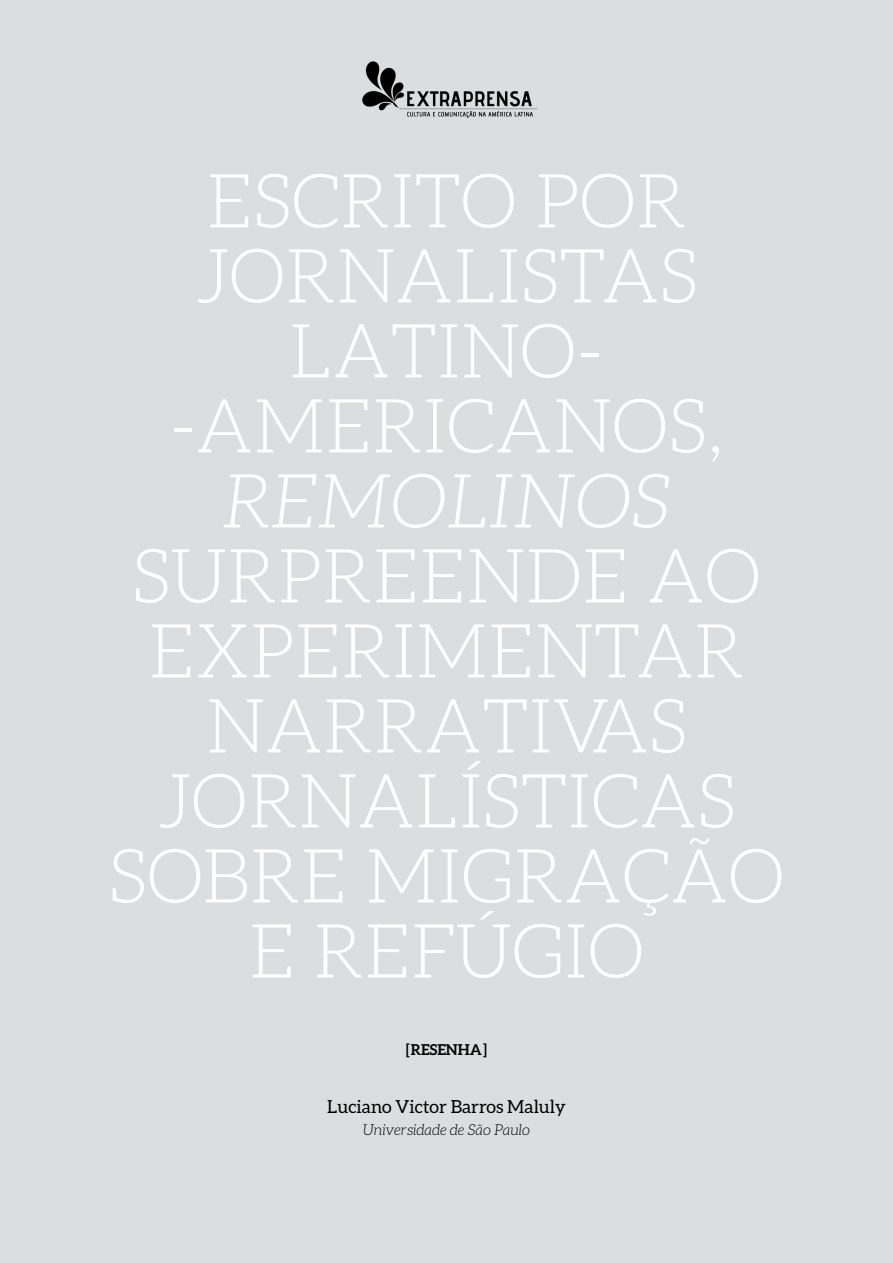
<style>
.page{position:relative;width:893px;height:1263px;background:#dcddde}
.page>*{position:absolute;margin:0;border:0;box-sizing:border-box;transform-origin:0 0}
.t1{font:300 75px/75px "Aleo";color:#fff;text-align:center}
.t2{font:italic 300 75px "Aleo";color:#fff}
.t3{font:18px "Aleo";color:#000}
.t4{font:italic 300 15px "Aleo";color:#000}
.t5{font:700 15px "Aleo";color:#000}
</style>
<div class="page">
<img style="left:362px;top:61px;width:176px;height:57px">
<p class="t1" style="left:169px;top:163px;width:556px">ESCRITO POR<br>JORNALISTAS<br>LATINO--AMERICANOS,</p>
<p class="t2" style="left:222px;top:460px;width:449px">REMOLINOS</p>
<p class="t1" style="left:108px;top:538px;width:678px">SURPREENDE AO<br>EXPERIMENTAR<br>NARRATIVAS<br>JORNALÍSTICAS<br>SOBRE MIGRAÇÃO<br>E REFÚGIO</p>
<p class="t5" style="left:406px;top:1041px;width:82px">[ RESENHA ]</p>
<p class="t3" style="left:327px;top:1096px;width:240px">Luciano Victor Barros Maluly</p>
<p class="t4" style="left:363px;top:1122px;width:168px">Universidade de São Paulo</p>
</div>
